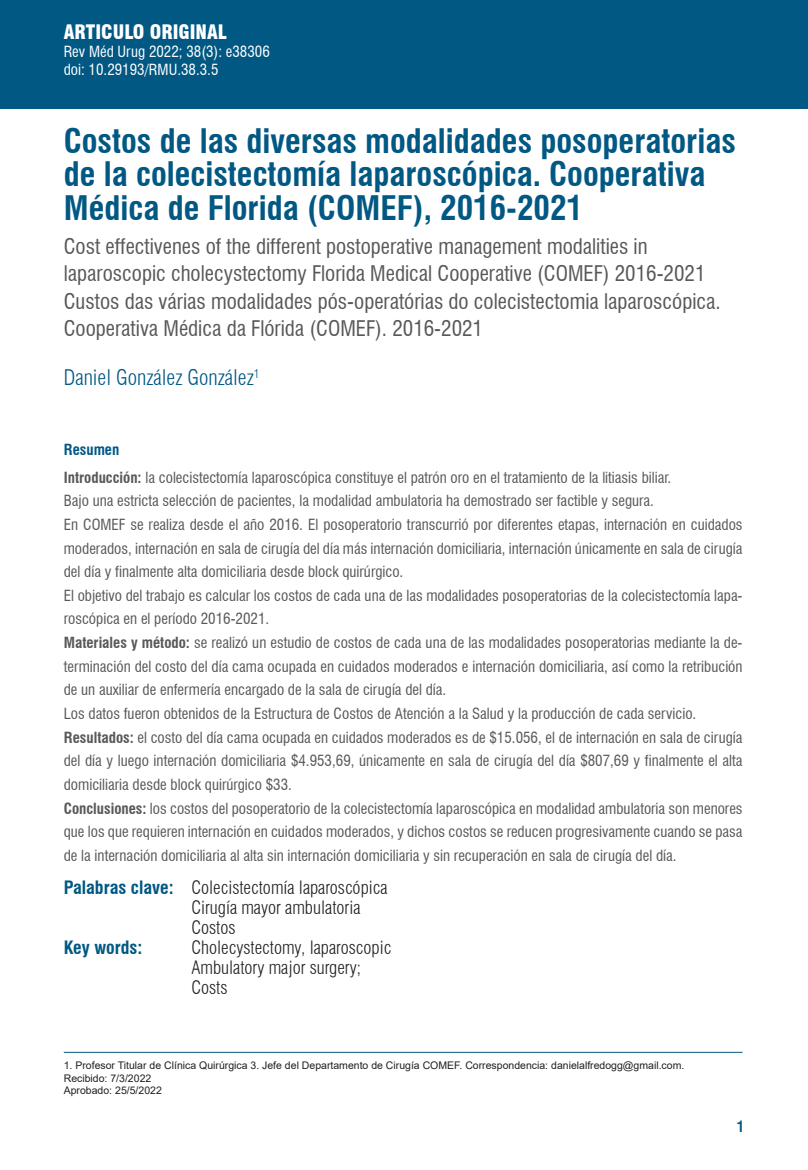
<style>
.page{position:relative;width:808px;height:1170px;background:#fff}
.page>*{position:absolute;margin:0;border:0;box-sizing:border-box;transform-origin:0 0}
.TIT{font:700 condensed 33px/33.8px "Swiss 721 BT";color:#005883}
.tit_2{font:condensed 21px/27px "Swiss 721 BT";color:#57585a}
.autor{font:300 condensed 21px "Swiss 721 BT";color:#005883}
.nota_al_pie{font:900 condensed 19.5px "Swiss 721 BT";color:#fff}
.palabras_clave{font:300 condensed 18px/20px "Swiss 721 BT";color:#231f20}
.palabras_clave-2{font:700 condensed 18px "Swiss 721 BT";color:#005883}
.copete{font:condensed 15px/23.7px "Swiss 721 BT";color:#57585a;text-align:justify}
.nota_al_pie-2{font:condensed 15px/18px "Swiss 721 BT";color:#fff}
.sub_1{font:700 condensed 15px "Swiss 721 BT";color:#005883}
.nota_al_pie-3{font:10.5px "Arial";color:#231f20}
.s1{font-weight:700}
.s2{font-weight:700;color:#005883}
</style>
<div class="page">
<div style="left:0;top:0;width:808px;height:108px;background:#005883"></div>
<hr style="left:64px;top:1051px;width:678px;height:1px;background:#005883">
<p class="nota_al_pie" style="left:64px;top:20px;width:165px">ARTICULO ORIGINAL</p>
<p class="nota_al_pie-2" style="left:64px;top:42px;width:208px">Rev Méd Urug 2022; 38(3): e38306 doi: 10.29193/RMU.38.3.5</p>
<p class="TIT" style="left:64px;top:124px;width:674px">Costos de las diversas modalidades posoperatorias de la colecistectomía laparoscópica. Cooperativa<br>Médica de Florida (COMEF), 2016-2021</p>
<p class="tit_2" style="left:64px;top:233px;width:643px">Cost effectivenes of the different postoperative management modalities in laparoscopic cholecystectomy Florida Medical Cooperative (COMEF) 2016-2021</p>
<p class="tit_2" style="left:64px;top:287px;width:658px">Custos das várias modalidades pós-operatórias do colecistectomia laparoscópica.<br>Cooperativa Médica da Flórida (COMEF). 2016-2021</p>
<p class="autor" style="left:64px;top:365px;width:197px">Daniel González González<sup>1</sup></p>
<p class="sub_1" style="left:64px;top:440px;width:57px">Resumen</p>
<p class="copete" style="left:64px;top:465px;width:609px"><span class="s1">Introducción:</span> la colecistectomía laparoscópica constituye el patrón oro en el tratamiento de la litiasis biliar.</p>
<p class="copete" style="left:64px;top:489px;width:592px">Bajo una estricta selección de pacientes, la modalidad ambulatoria ha demostrado ser factible y segura.</p>
<p class="copete" style="left:64px;top:512px;width:680px">En COMEF se realiza desde el año 2016. El posoperatorio transcurrió por diferentes etapas, internación en cuidados moderados, internación en sala de cirugía del día más internación domiciliaria, internación únicamente en sala de cirugía del día y finalmente alta domiciliaria desde block quirúrgico.</p>
<p class="copete" style="left:64px;top:583px;width:680px">El objetivo del trabajo es calcular los costos de cada una de las modalidades posoperatorias de la colecistectomía lapa&shy;roscópica en el período 2016-2021.</p>
<p class="copete" style="left:64px;top:630px;width:680px"><span class="s1">Materiales y método:</span> se realizó un estudio de costos de cada una de las modalidades posoperatorias mediante la de&shy;terminación del costo del día cama ocupada en cuidados moderados e internación domiciliaria, así como la retribución de un auxiliar de enfermería encargado de la sala de cirugía del día.</p>
<p class="copete" style="left:64px;top:701px;width:634px">Los datos fueron obtenidos de la Estructura de Costos de Atención a la Salud y la producción de cada servicio.</p>
<p class="copete" style="left:64px;top:725px;width:680px"><span class="s1">Resultados:</span> el costo del día cama ocupada en cuidados moderados es de $15.056, el de internación en sala de cirugía del día y luego internación domiciliaria $4.953,69, únicamente en sala de cirugía del día $807,69 y finalmente el alta domiciliaria desde block quirúrgico $33.</p>
<p class="copete" style="left:64px;top:796px;width:680px"><span class="s1">Conclusiones:</span> los costos del posoperatorio de la colecistectomía laparoscópica en modalidad ambulatoria son menores que los que requieren internación en cuidados moderados, y dichos costos se reducen progresivamente cuando se pasa de la internación domiciliaria al alta sin internación domiciliaria y sin recuperación en sala de cirugía del día.</p>
<p class="palabras_clave" style="left:191px;top:877px;width:198px;text-indent:-128px"><span class="s2">Palabras clave:</span> Colecistectomía laparoscópica<br>Cirugía mayor ambulatoria<br>Costos</p>
<p class="palabras_clave-2" style="left:64px;top:936px;width:80px">Key words:</p>
<p class="palabras_clave" style="left:191px;top:937px;width:201px">Cholecystectomy, laparoscopic<br>Ambulatory major surgery;<br>Costs</p>
<p class="nota_al_pie-3" style="left:64px;top:1058px;width:622px">1. Profesor Titular de Clínica Quirúrgica 3. Jefe del Departamento de Cirugía COMEF. Correspondencia: danielalfredogg@gmail.com.</p>
<p class="nota_al_pie-3" style="left:64px;top:1070px;width:89px">Recibido: 7/3/2022</p>
<p class="nota_al_pie-3" style="left:64px;top:1083px;width:100px">Aprobado: 25/5/2022</p>
<p class="sub_1" style="left:737px;top:1116px;width:9px">1</p>
</div>
